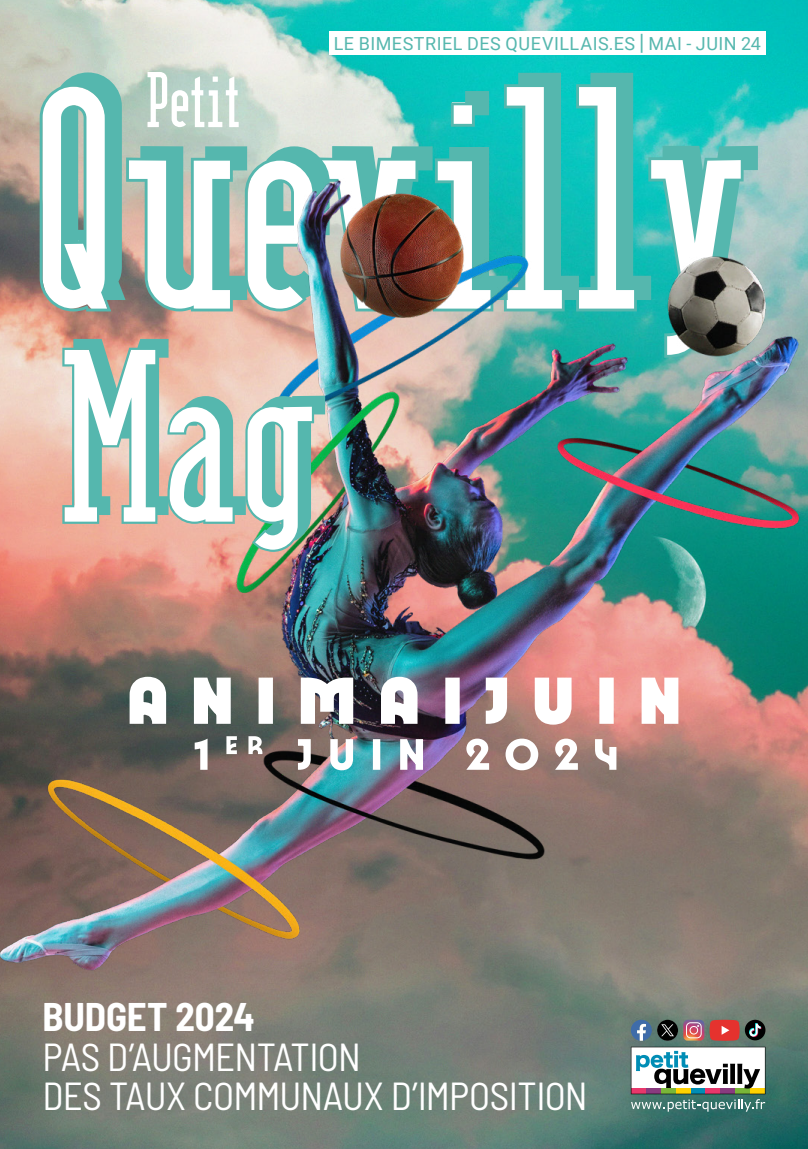
<style>
.page{position:relative;width:808px;height:1149px;background:#fff}
.page>*{position:absolute;margin:0;border:0;box-sizing:border-box;transform-origin:0 0}
.t1{font:285.3px "Berlin Email Serif Shadow";color:#55b7ae}
.t2{font:220.8px "Berlin Email Serif Shadow";color:#55b7ae}
.t3{font:600 70.05px "Berlin Email Serif";color:#fff}
.t4{font:semi-condensed 39px/39px "Barlow";letter-spacing:-.02em;color:#fff}
.t5{font:700 semi-condensed 39px "Barlow";letter-spacing:-.005em;color:#fff}
.t6{font:18px "Roboto";letter-spacing:.03em;color:#55b7ae}
.s1{font-weight:900;font-size:22.5px}
</style>
<div class="page">
<img style="left:0;top:0;width:808px;height:1148px">
<svg style="left:436px;top:160px;width:55px;height:150px"></svg>
<div style="left:452px;top:102px;width:21px;height:23px;background:#fff"></div>
<svg style="left:506px;top:85px;width:58px;height:225px"></svg>
<svg style="left:577px;top:85px;width:59px;height:225px"></svg>
<svg style="left:650px;top:159px;width:92px;height:197px"></svg>
<img style="left:128px;top:157px;width:289px;height:160px">
<svg style="left:43px;top:86px;width:64px;height:238px"></svg>
<div style="left:329px;top:31px;width:436px;height:23px;background:#fff"></div>
<svg style="left:246px;top:405px;width:67px;height:152px"></svg>
<svg style="left:64px;top:349px;width:170px;height:179px"></svg>
<img style="left:130px;top:676px;width:548px;height:48px">
<img style="left:195px;top:736px;width:421px;height:34px">
<svg style="left:631px;top:1046px;width:134px;height:65px"></svg>
<svg style="left:710px;top:1019px;width:29px;height:21px"></svg>
<svg style="left:631px;top:1019px;width:73px;height:21px;background:#706975"></svg>
<svg style="left:745px;top:1019px;width:20px;height:21px"></svg>
<svg style="left:749px;top:1022px;width:12px;height:14px"></svg>
<p class="t6" style="left:334px;top:31px;width:429px">LE BIMESTRIEL DES QUEVILLAIS.ES <span class="s1">|</span> MAI - JUIN 24</p>
<h3 class="t3" style="left:148px;top:58px;width:96px">Petit</h3>
<h1 class="t1" style="left:43px;top:16px;width:717px">Quevilly</h1>
<h2 class="t2" style="left:65px;top:295px;width:262px">Mag</h2>
<p class="t5" style="left:43px;top:988px;width:214px">BUDGET 2024</p>
<p class="t4" style="left:43px;top:1033px;width:547px">PAS D’AUGMENTATION<br>DES TAUX COMMUNAUX D’IMPOSITION</p>
</div>
